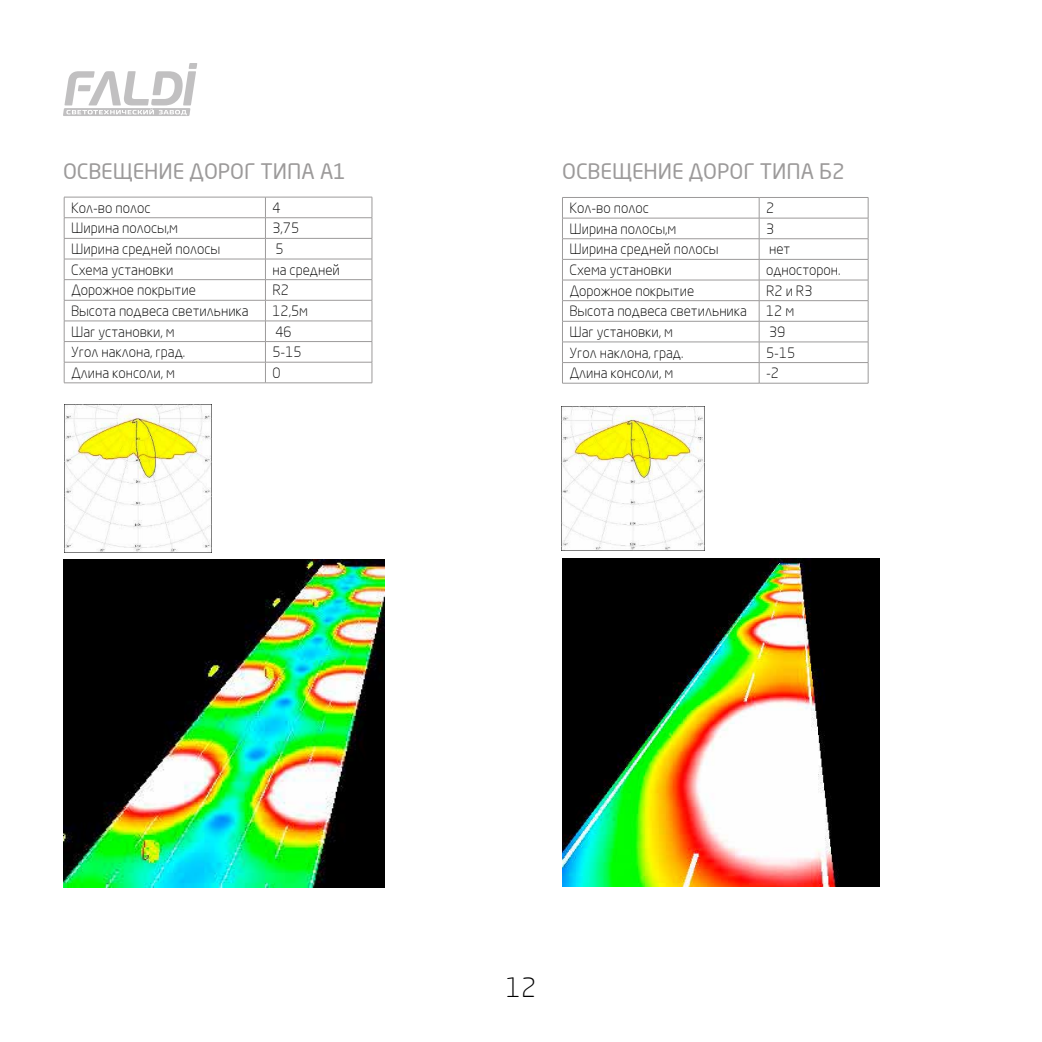
<style>
.page{position:relative;width:1042px;height:1042px;background:#fff}
.page>*{position:absolute;margin:0;border:0;box-sizing:border-box;transform-origin:0 0}
.t1{font:300 26.25px "Neo Sans Pro";color:#000}
.t2{font:21px "Neo Sans Pro";color:#9c9a9a}
.t3{font:300 14px "Neo Sans Pro";color:#000}
</style>
<div class="page">
<svg style="left:63px;top:63px;width:134px;height:53px"></svg>
<img style="left:562px;top:558px;width:317px;height:329px">
<img style="left:561px;top:406px;width:143px;height:144px">
<hr style="left:562px;top:197px;width:197px;height:1px;background:#9c9a9a">
<hr style="left:759px;top:197px;width:109px;height:1px;background:#9c9a9a">
<hr style="left:562px;top:218px;width:197px;height:1px;background:#9c9a9a">
<hr style="left:759px;top:218px;width:109px;height:1px;background:#9c9a9a">
<hr style="left:562px;top:238px;width:197px;height:1px;background:#9c9a9a">
<hr style="left:759px;top:238px;width:109px;height:1px;background:#9c9a9a">
<hr style="left:562px;top:259px;width:197px;height:1px;background:#9c9a9a">
<hr style="left:759px;top:259px;width:109px;height:1px;background:#9c9a9a">
<hr style="left:562px;top:280px;width:197px;height:1px;background:#9c9a9a">
<hr style="left:759px;top:280px;width:109px;height:1px;background:#9c9a9a">
<hr style="left:562px;top:300px;width:197px;height:1px;background:#9c9a9a">
<hr style="left:759px;top:300px;width:109px;height:1px;background:#9c9a9a">
<hr style="left:562px;top:321px;width:197px;height:1px;background:#9c9a9a">
<hr style="left:759px;top:321px;width:109px;height:1px;background:#9c9a9a">
<hr style="left:562px;top:342px;width:197px;height:1px;background:#9c9a9a">
<hr style="left:759px;top:342px;width:109px;height:1px;background:#9c9a9a">
<hr style="left:562px;top:362px;width:197px;height:1px;background:#9c9a9a">
<svg style="left:562px;top:198px;width:1px;height:185px"></svg>
<hr style="left:759px;top:362px;width:109px;height:1px;background:#9c9a9a">
<svg style="left:759px;top:198px;width:1px;height:185px"></svg>
<svg style="left:868px;top:198px;width:1px;height:185px"></svg>
<hr style="left:562px;top:383px;width:197px;height:1px;background:#9c9a9a">
<hr style="left:759px;top:383px;width:109px;height:1px;background:#9c9a9a">
<img style="left:63px;top:559px;width:321px;height:328px">
<img style="left:64px;top:404px;width:148px;height:148px">
<hr style="left:64px;top:197px;width:201px;height:1px;background:#9c9a9a">
<hr style="left:265px;top:197px;width:107px;height:1px;background:#9c9a9a">
<hr style="left:64px;top:217px;width:201px;height:1px;background:#9c9a9a">
<hr style="left:265px;top:217px;width:107px;height:1px;background:#9c9a9a">
<hr style="left:64px;top:238px;width:201px;height:1px;background:#9c9a9a">
<hr style="left:265px;top:238px;width:107px;height:1px;background:#9c9a9a">
<hr style="left:64px;top:259px;width:201px;height:1px;background:#9c9a9a">
<hr style="left:265px;top:259px;width:107px;height:1px;background:#9c9a9a">
<hr style="left:64px;top:279px;width:201px;height:1px;background:#9c9a9a">
<hr style="left:265px;top:279px;width:107px;height:1px;background:#9c9a9a">
<hr style="left:64px;top:300px;width:201px;height:1px;background:#9c9a9a">
<hr style="left:265px;top:300px;width:107px;height:1px;background:#9c9a9a">
<hr style="left:64px;top:321px;width:201px;height:1px;background:#9c9a9a">
<hr style="left:265px;top:321px;width:107px;height:1px;background:#9c9a9a">
<hr style="left:64px;top:341px;width:201px;height:1px;background:#9c9a9a">
<hr style="left:265px;top:341px;width:107px;height:1px;background:#9c9a9a">
<hr style="left:64px;top:362px;width:201px;height:1px;background:#9c9a9a">
<svg style="left:64px;top:197px;width:1px;height:185px"></svg>
<hr style="left:64px;top:382px;width:201px;height:1px;background:#9c9a9a">
<hr style="left:265px;top:362px;width:107px;height:1px;background:#9c9a9a">
<svg style="left:265px;top:197px;width:1px;height:185px"></svg>
<svg style="left:372px;top:197px;width:1px;height:186px"></svg>
<hr style="left:265px;top:382px;width:107px;height:1px;background:#9c9a9a">
<h2 class="t2" style="left:63px;top:159px;width:284px">ОСВЕЩЕНИЕ ДОРОГ ТИПА А1</h2>
<p class="t3" style="left:71px;top:199px;width:81px">Кол-во полос</p>
<p class="t3" style="left:272px;top:199px;width:10px">4</p>
<p class="t3" style="left:71px;top:220px;width:108px">Ширина полосы,м</p>
<p class="t3" style="left:272px;top:220px;width:28px">3,75</p>
<p class="t3" style="left:71px;top:240px;width:150px">Ширина средней полосы</p>
<p class="t3" style="left:275px;top:240px;width:10px">5</p>
<p class="t3" style="left:71px;top:261px;width:104px">Схема установки</p>
<p class="t3" style="left:272px;top:261px;width:69px">на средней</p>
<p class="t3" style="left:71px;top:282px;width:126px">Дорожное покрытие</p>
<p class="t3" style="left:272px;top:282px;width:18px">R2</p>
<p class="t3" style="left:71px;top:302px;width:179px">Высота подвеса светильника</p>
<p class="t3" style="left:272px;top:302px;width:37px">12,5м</p>
<p class="t3" style="left:71px;top:323px;width:105px">Шаг установки, м</p>
<p class="t3" style="left:275px;top:323px;width:18px">46</p>
<p class="t3" style="left:71px;top:343px;width:115px">Угол наклона, град.</p>
<p class="t3" style="left:272px;top:343px;width:31px">5-15</p>
<p class="t3" style="left:71px;top:364px;width:105px">Длина консоли, м</p>
<p class="t3" style="left:272px;top:364px;width:10px">0</p>
<h2 class="t2" style="left:562px;top:159px;width:284px">ОСВЕЩЕНИЕ ДОРОГ ТИПА Б2</h2>
<p class="t3" style="left:569px;top:199px;width:81px">Кол-во полос</p>
<p class="t3" style="left:766px;top:199px;width:10px">2</p>
<p class="t3" style="left:569px;top:220px;width:108px">Ширина полосы,м</p>
<p class="t3" style="left:766px;top:220px;width:10px">3</p>
<p class="t3" style="left:569px;top:241px;width:150px">Ширина средней полосы</p>
<p class="t3" style="left:769px;top:241px;width:23px">нет</p>
<p class="t3" style="left:569px;top:261px;width:104px">Схема установки</p>
<p class="t3" style="left:766px;top:261px;width:76px">односторон.</p>
<p class="t3" style="left:569px;top:282px;width:126px">Дорожное покрытие</p>
<p class="t3" style="left:766px;top:282px;width:48px">R2 и R3</p>
<p class="t3" style="left:569px;top:303px;width:179px">Высота подвеса светильника</p>
<p class="t3" style="left:766px;top:303px;width:30px">12 м</p>
<p class="t3" style="left:569px;top:323px;width:105px">Шаг установки, м</p>
<p class="t3" style="left:769px;top:323px;width:18px">39</p>
<p class="t3" style="left:569px;top:344px;width:115px">Угол наклона, град.</p>
<p class="t3" style="left:766px;top:344px;width:31px">5-15</p>
<p class="t3" style="left:569px;top:364px;width:105px">Длина консоли, м</p>
<p class="t3" style="left:766px;top:364px;width:14px">-2</p>
<h1 class="t1" style="left:506px;top:971px;width:32px">12</h1>
</div>
